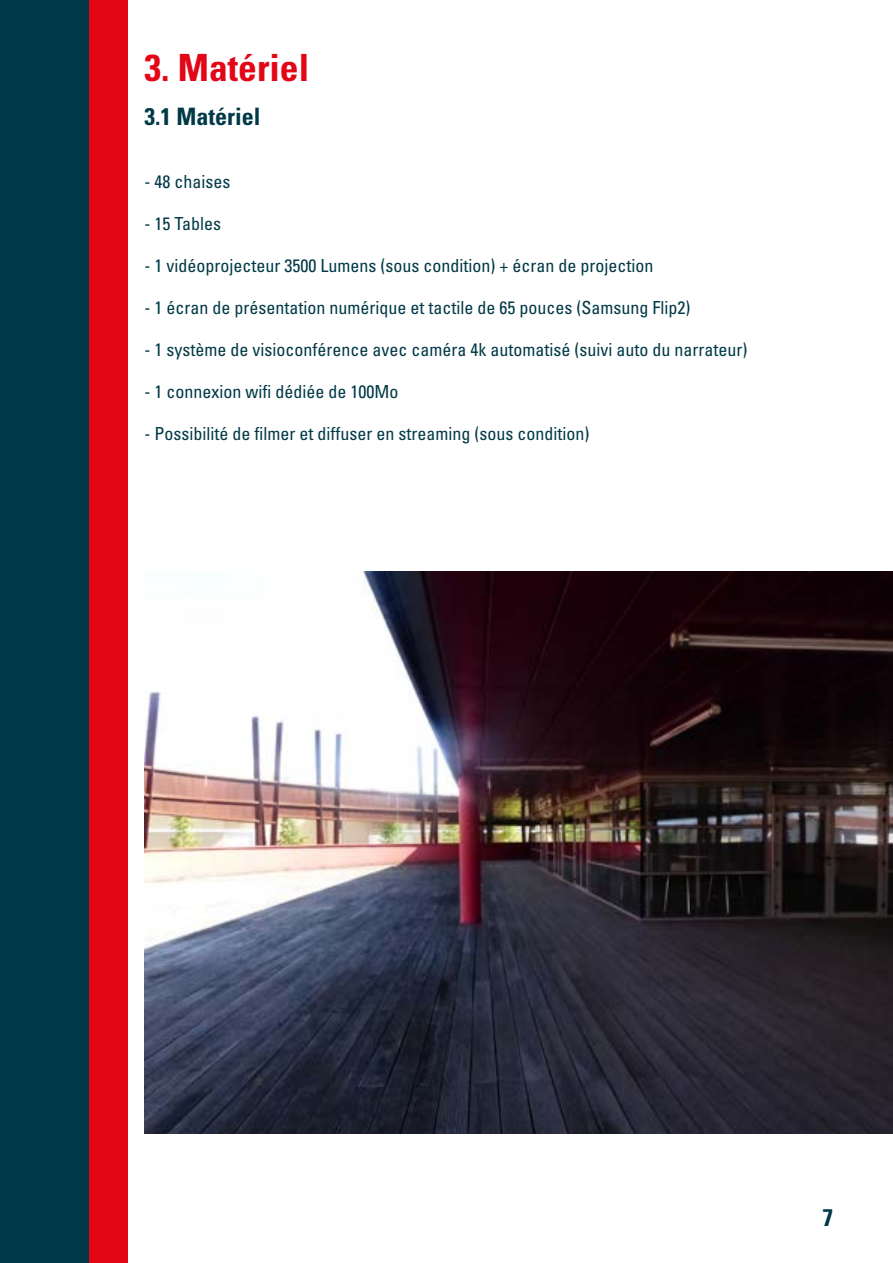
<style>
.page{position:relative;width:893px;height:1263px;background:#fff}
.page>*{position:absolute;margin:0;border:0;box-sizing:border-box;transform-origin:0 0}
.t1{font:700 condensed 37.5px "Univers LT Std";color:#e30617}
.t2{font:700 condensed 24px "Univers LT Std";color:#003947}
.t3{font:condensed 18px "Univers LT Std";color:#003947}
</style>
<div class="page">
<div style="left:0;top:0;width:89px;height:1263px;background:#003947"></div>
<div style="left:89px;top:0;width:39px;height:1263px;background:#e30617"></div>
<img style="left:145px;top:572px;width:748px;height:561px">
<h1 class="t1" style="left:145px;top:45px;width:166px">3. Matériel</h1>
<h2 class="t2" style="left:145px;top:101px;width:117px">3.1 Matériel</h2>
<p class="t3" style="left:145px;top:170px;width:87px">- 48 chaises</p>
<p class="t3" style="left:145px;top:212px;width:78px">- 15 Tables</p>
<p class="t3" style="left:145px;top:254px;width:510px">- 1 vidéoprojecteur 3500 Lumens (sous condition) + écran de projection</p>
<p class="t3" style="left:145px;top:296px;width:547px">- 1 écran de présentation numérique et tactile de 65 pouces (Samsung Flip2)</p>
<p class="t3" style="left:145px;top:338px;width:604px">- 1 système de visioconférence avec caméra 4k automatisé (suivi auto du narrateur)</p>
<p class="t3" style="left:145px;top:380px;width:255px">- 1 connexion wifi dédiée de 100Mo</p>
<p class="t3" style="left:145px;top:422px;width:446px">- Possibilité de filmer et diffuser en streaming (sous condition)</p>
<h2 class="t2" style="left:822px;top:1203px;width:12px">7</h2>
</div>
